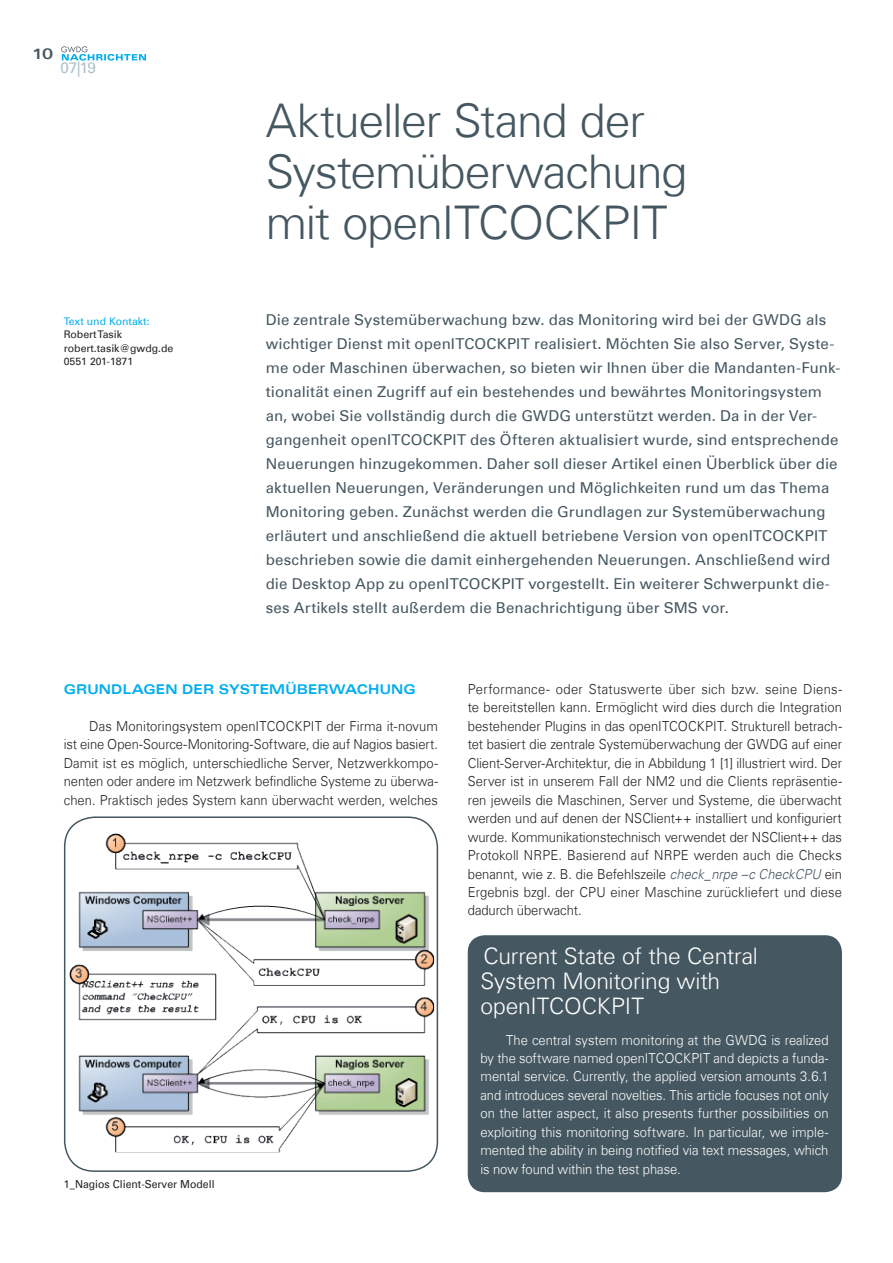
<style>
.page{position:relative;width:893px;height:1263px;background:#fff}
.page>*{position:absolute;margin:0;border:0;box-sizing:border-box;transform-origin:0 0}
.t1{font:300 46.5px/51px "Univers Com 45";letter-spacing:-.025em;color:#455760}
.t2{font:300 22.8px/24.9px "Univers Com 45";letter-spacing:-.01em;color:#fff}
.t3{font:15.3px "Univers Com 55 Roman";color:#adbec7}
.t4{font:15px/24px "Univers Com 55 Roman";letter-spacing:.01em;color:#455760}
.t5{font:15px "Univers Com 63 Bold Ext";color:#455760}
.t6{font:300 13.8px/18.5px "Univers Com 45";letter-spacing:.005em;color:#231f20;text-align:justify;scale:.94 1}
.t7{font:300 13.8px/18.5px "Univers Com 45";letter-spacing:-.005em;color:#fff;text-align:justify;scale:.94 1}
.t8{font:13.5px "Univers Com 63 Bold Ext";letter-spacing:.01em;color:#00aeef;scale:.94 1}
.t9{font:10.95px "Univers Com 55 Roman";color:#231f20;scale:.95 1}
.t10{font:10.5px/13.5px "Univers Com 55 Roman";color:#231f20}
.t11{font:10.5px "Univers Com 55 Roman";color:#00aeef}
.s1{font-style:italic;color:#455760}
</style>
<div class="page">
<svg style="left:61px;top:46px;width:85px;height:15px"></svg>
<div style="left:468px;top:935px;width:374px;height:257px;background:#455760;border-radius:17px"></div>
<img style="left:69px;top:833px;width:365px;height:319px">
<div style="left:64px;top:816px;width:374px;height:356px;border:2px solid #455760;border-radius:30px"></div>
<p class="t5" style="left:32px;top:45px;width:23px">10</p>
<p class="t3" style="left:61px;top:58px;width:37px">07|19</p>
<h1 class="t1" style="left:266px;top:95px;width:423px">Aktueller Stand der<br>Systemüberwachung mit openITCOCKPIT</h1>
<p class="t11" style="left:64px;top:315px;width:87px">Text und Kontakt:</p>
<p class="t10" style="left:64px;top:328px;width:111px">Robert Tasik robert.tasik@gwdg.de<br>0551 201-1871</p>
<p class="t4" style="left:266px;top:308px;width:576px">Die zentrale Systemüberwachung bzw. das Monitoring wird bei der GWDG als wichtiger Dienst mit openITCOCKPIT realisiert. Möchten Sie also Server, Syste&shy;me oder Maschinen überwachen, so bieten wir Ihnen über die Mandanten-Funk&shy;tionalität einen Zugriff auf ein bestehendes und bewährtes Monitoringsystem an, wobei Sie vollständig durch die GWDG unterstützt werden. Da in der Ver&shy;gangenheit openITCOCKPIT des Öfteren aktualisiert wurde, sind entsprechende Neuerungen hinzugekommen. Daher soll dieser Artikel einen Überblick über die aktuellen Neuerungen, Veränderungen und Möglichkeiten rund um das Thema Monitoring geben. Zunächst werden die Grundlagen zur Systemüberwachung erläutert und anschließend die aktuell betriebene Version von openITCOCKPIT beschrieben sowie die damit einhergehenden Neuerungen. Anschließend wird die Desktop App zu openITCOCKPIT vorgestellt. Ein weiterer Schwerpunkt die&shy;ses Artikels stellt außerdem die Benachrichtigung über SMS vor.</p>
<p class="t8" style="left:64px;top:681px;width:50px">GRUNDLAG</p>
<p class="t8" style="left:156px;top:681px;width:264px">EN DER SYSTEMÜBERWACHUNG</p>
<p class="t6" style="left:64px;top:717px;width:400px;text-indent:26px">Das Monitoringsystem openITCOCKPIT der Firma it-novum ist eine Open-Source-Monitoring-Software, die auf Nagios basiert.<br>Damit ist es möglich, unterschiedliche Server, Netzwerkkompo&shy;nenten oder andere im Netzwerk befindliche Systeme zu überwa&shy;chen. Praktisch jedes System kann überwacht werden, welches</p>
<p class="t9" style="left:64px;top:1178px;width:160px">1_Nagios Client-Server Modell</p>
<p class="t6" style="left:468px;top:680px;width:400px">Performance- oder Statuswerte über sich bzw. seine Diens&shy;te bereitstellen kann. Ermöglicht wird dies durch die Integration bestehender Plugins in das openITCOCKPIT. Strukturell betrach&shy;tet basiert die zentrale Systemüberwachung der GWDG auf einer Client-Server-Architektur, die in Abbildung 1 [1] illustriert wird. Der Server ist in unserem Fall der NM2 und die Clients repräsentie&shy;ren jeweils die Maschinen, Server und Systeme, die überwacht werden und auf denen der NSClient++ installiert und konfiguriert wurde. Kommunikationstechnisch verwendet der NSClient++ das Protokoll NRPE. Basierend auf NRPE werden auch die Checks benannt, wie z. B. die Befehlszeile <span class="s1">check_nrpe –c CheckCPU</span> ein Ergebnis bzgl. der CPU einer Maschine zurückliefert und diese dadurch überwacht.</p>
<h2 class="t2" style="left:480px;top:944px;width:279px">Current State of the Central<br>System Monitoring with openITCOCKPIT</h2>
<p class="t7" style="left:480px;top:1030px;width:372px;text-indent:26px">The central system monitoring at the GWDG is realized by the software named openITCOCKPIT and depicts a funda&shy;mental service. Currently, the applied version amounts 3.6.1 and introduces several novelties. This article focuses not only on the latter aspect, it also presents further possibilities on exploiting this monitoring software. In particular, we imple&shy;mented the ability in being notified via text messages, which is now found within the test phase.</p>
</div>
